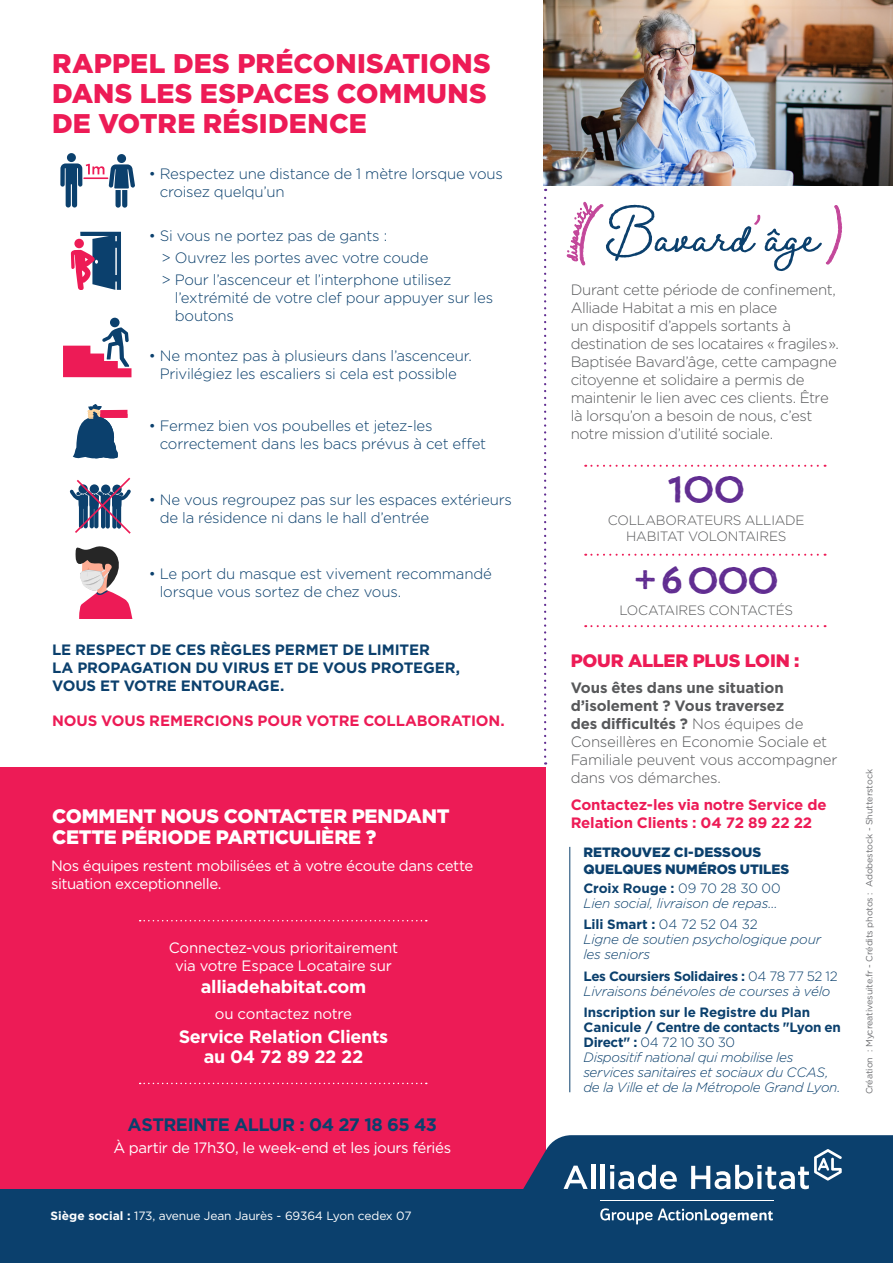
<style>
.page{position:relative;width:893px;height:1263px;background:#fff}
.page>*{position:absolute;margin:0;border:0;box-sizing:border-box;transform-origin:0 0}
.t1{font:36.45px "Trend HM Sans One";letter-spacing:-.115em;color:#612d91}
.t2{font:900 27px/30px "Gotham";letter-spacing:.005em;color:#ed1b56}
.t3{font:900 19.5px/21px "Gotham";letter-spacing:-.015em;color:#fff}
.t4{font:700 18px/19.5px "Gotham";letter-spacing:-.015em;color:#fff;text-align:center}
.t5{font:700 18px "Gotham";letter-spacing:-.03em;color:#0b406d}
.t6{font:900 18px "Gotham";letter-spacing:-.015em;color:#ed1b56}
.t7{font:300 15px/18px "Gotham";letter-spacing:-.015em;color:#0b406d}
.t8{font:300 15px/18px "Gotham";letter-spacing:-.025em;color:#57585a}
.t9{font:15px/18px "Gotham";letter-spacing:-.025em;color:#fff}
.t10{font:700 15px/18px "Gotham";letter-spacing:-.01em;color:#ed1b56}
.t11{font:700 15px/18px "Gotham";letter-spacing:-.005em;color:#0b406d}
.t12{font:italic 300 13.5px/15px "Gotham";letter-spacing:-.02em;color:#0b406d}
.t13{font:300 13.5px/16.2px "Gotham";letter-spacing:-.02em;color:#57585a;text-align:center}
.t14{font:900 13.5px/16.5px "Gotham";color:#0b406d}
.t15{font:12px "Gotham";letter-spacing:-.01em;color:#fff}
.t16{font:9px "Gotham";letter-spacing:-.01em;color:#6c6d70}
.s1{font-weight:700}
.s2{font-weight:700;font-style:normal}
.s3{font-style:normal}
</style>
<div class="page">
<img style="left:543px;top:0;width:350px;height:186px">
<div style="left:0;top:767px;width:545px;height:442px;background:#ed1b56"></div>
<svg style="left:376px;top:1135px;width:517px;height:55px;fill:#0b406d"></svg>
<div style="left:0;top:1190px;width:893px;height:73px;background:#0b406d"></div>
<svg style="left:563px;top:1165px;width:25px;height:24px"></svg>
<hr style="left:591px;top:1165px;width:4px;height:24px;background:#fff">
<hr style="left:601px;top:1165px;width:4px;height:24px;background:#fff">
<svg style="left:610px;top:1165px;width:67px;height:24px"></svg>
<svg style="left:600px;top:1208px;width:173px;height:16px"></svg>
<hr style="left:601px;top:1200px;width:173px;height:1px;background:#fff">
<svg style="left:691px;top:1149px;width:151px;height:40px"></svg>
<svg style="left:544px;top:189px;width:2px;height:576px"></svg>
<svg style="left:567px;top:202px;width:275px;height:69px"></svg>
<hr style="left:569px;top:847px;width:1px;height:245px;background:#0b406d">
<svg style="left:585px;top:554px;width:240px;height:2px"></svg>
<svg style="left:585px;top:465px;width:240px;height:2px"></svg>
<svg style="left:585px;top:625px;width:240px;height:2px"></svg>
<svg style="left:140px;top:920px;width:287px;height:1px"></svg>
<svg style="left:140px;top:1083px;width:287px;height:1px"></svg>
<div style="left:67px;top:153px;width:9px;height:9px;background:#0b406d;border-radius:50%"></div>
<div style="left:117px;top:154px;width:9px;height:9px;background:#0b406d;border-radius:50%"></div>
<svg style="left:60px;top:163px;width:75px;height:45px"></svg>
<svg style="left:71px;top:232px;width:50px;height:58px"></svg>
<div style="left:110px;top:318px;width:10px;height:9px;background:#0b406d;border-radius:50%"></div>
<svg style="left:63px;top:327px;width:68px;height:50px"></svg>
<svg style="left:73px;top:404px;width:54px;height:55px"></svg>
<svg style="left:70px;top:477px;width:61px;height:57px"></svg>
<svg style="left:75px;top:546px;width:58px;height:73px"></svg>
<h2 class="t2" style="left:52px;top:48px;width:440px">RAPPEL DES PRÉCONISATIONS<br>DANS LES ESPACES COMMUNS<br>DE VOTRE RÉSIDENCE</h2>
<p class="t7" style="left:160px;top:165px;width:345px;text-indent:-11px">• Respectez une distance de 1 mètre lorsque vous croisez quelqu’un</p>
<p class="t7" style="left:162px;top:224px;width:291px;line-height:22.2px;text-indent:-13px">• Si vous ne portez pas de gants :<br>&gt; Ouvrez les portes avec votre coude<br>&gt; Pour l’ascenceur et l’interphone utilisez</p>
<p class="t7" style="left:175px;top:289px;width:320px">l’extrémité de votre clef pour appuyer sur les boutons</p>
<p class="t7" style="left:149px;top:346px;width:325px;text-align:center">• Ne montez pas à plusieurs dans l’ascenceur.<br>Privilégiez les escaliers si cela est possible</p>
<p class="t7" style="left:160px;top:416px;width:328px;text-indent:-11px">• Fermez bien vos poubelles et jetez-les correctement dans les bacs prévus à cet effet</p>
<p class="t7" style="left:160px;top:490px;width:354px;text-indent:-11px">• Ne vous regroupez pas sur les espaces extérieurs de la résidence ni dans le hall d’entrée</p>
<p class="t7" style="left:160px;top:564px;width:334px;text-indent:-11px">• Le port du masque est vivement recommandé lorsque vous sortez de chez vous.</p>
<p class="t11" style="left:52px;top:640px;width:410px">LE RESPECT DE CES RÈGLES PERMET DE LIMITER<br>LA PROPAGATION DU VIRUS ET DE VOUS PROTEGER,<br>VOUS ET VOTRE ENTOURAGE.</p>
<p class="t10" style="left:52px;top:711px;width:454px">NOUS VOUS REMERCIONS POUR VOTRE COLLABORATION.</p>
<h3 class="t3" style="left:52px;top:805px;width:399px">COMMENT NOUS CONTACTER PENDANT<br>CETTE PÉRIODE PARTICULIÈRE ?</h3>
<p class="t9" style="left:51px;top:857px;width:424px">Nos équipes restent mobilisées et à votre écoute dans cette situation exceptionnelle.</p>
<p class="t9" style="left:169px;top:938px;width:231px;text-align:center">Connectez-vous prioritairement via votre Espace Locataire sur</p>
<p class="t4" style="left:201px;top:976px;width:167px">alliadehabitat.com</p>
<p class="t9" style="left:215px;top:1005px;width:139px">ou contactez notre</p>
<p class="t4" style="left:179px;top:1027px;width:211px">Service Relation Clients au 04 72 89 22 22</p>
<p class="t5" style="left:128px;top:1113px;width:311px">ASTREINTE ALLUR : 04 27 18 65 43</p>
<p class="t9" style="left:113px;top:1139px;width:339px">À partir de 17h30, le week-end et les jours fériés</p>
<p class="t15" style="left:51px;top:1208px;width:362px"><span class="s1">Siège social :</span> 173, avenue Jean Jaurès - 69364 Lyon cedex 07</p>
<p class="t8" style="left:571px;top:280px;width:270px">Durant cette période de confinement, Alliade Habitat a mis en place<br>un dispositif d’appels sortants à destination de ses locataires « fragiles ».<br>Baptisée Bavard’âge, cette campagne citoyenne et solidaire a permis de maintenir le lien avec ces clients. Être là lorsqu’on a besoin de nous, c’est notre mission d’utilité sociale.</p>
<h1 class="t1" style="left:666px;top:466px;width:82px">100</h1>
<p class="t13" style="left:608px;top:511px;width:198px">COLLABORATEURS ALLIADE<br>HABITAT VOLONTAIRES</p>
<h1 class="t1" style="left:633px;top:556px;width:150px">+6000</h1>
<p class="t13" style="left:619px;top:602px;width:175px">LOCATAIRES CONTACTÉS</p>
<p class="t6" style="left:571px;top:648px;width:230px">POUR ALLER PLUS LOIN :</p>
<p class="t8" style="left:571px;top:678px;width:268px"><span class="s1">Vous êtes dans une situation d’isolement ? Vous traversez<br>des difficultés ?</span> Nos équipes de<br>Conseillères en Economie Sociale et<br>Familiale peuvent vous accompagner dans vos démarches.</p>
<p class="t10" style="left:571px;top:795px;width:257px">Contactez-les via notre Service de<br>Relation Clients : 04 72 89 22 22</p>
<p class="t14" style="left:583px;top:844px;width:207px">RETROUVEZ CI-DESSOUS<br>QUELQUES NUMÉROS UTILES</p>
<p class="t12" style="left:583px;top:880px;width:199px"><span class="s2">Croix Rouge :</span> <span class="s3">09 70 28 30 00<br></span>Lien social, livraison de repas…</p>
<p class="t12" style="left:583px;top:916px;width:239px"><span class="s2">Lili Smart :</span> <span class="s3">04 72 52 04 32<br></span>Ligne de soutien psychologique pour les seniors</p>
<p class="t12" style="left:583px;top:968px;width:256px"><span class="s2">Les Coursiers Solidaires :</span> <span class="s3">04 78 77 52 12<br></span>Livraisons bénévoles de courses à vélo</p>
<p class="t12" style="left:583px;top:1004px;width:259px"><span class="s2">Inscription sur le Registre du Plan Canicule / Centre de contacts "Lyon en Direct" :</span> <span class="s3">04 72 10 30 30<br></span>Dispositif national qui mobilise les services sanitaires et sociaux du CCAS, de la Ville et de la Métropole Grand Lyon.</p>
<p class="t16" style="left:863px;top:1094px;width:327px;rotate:-90deg">Création : Mycreativesuite.fr - Crédits photos : Adobestock - Shutterstock</p>
</div>
